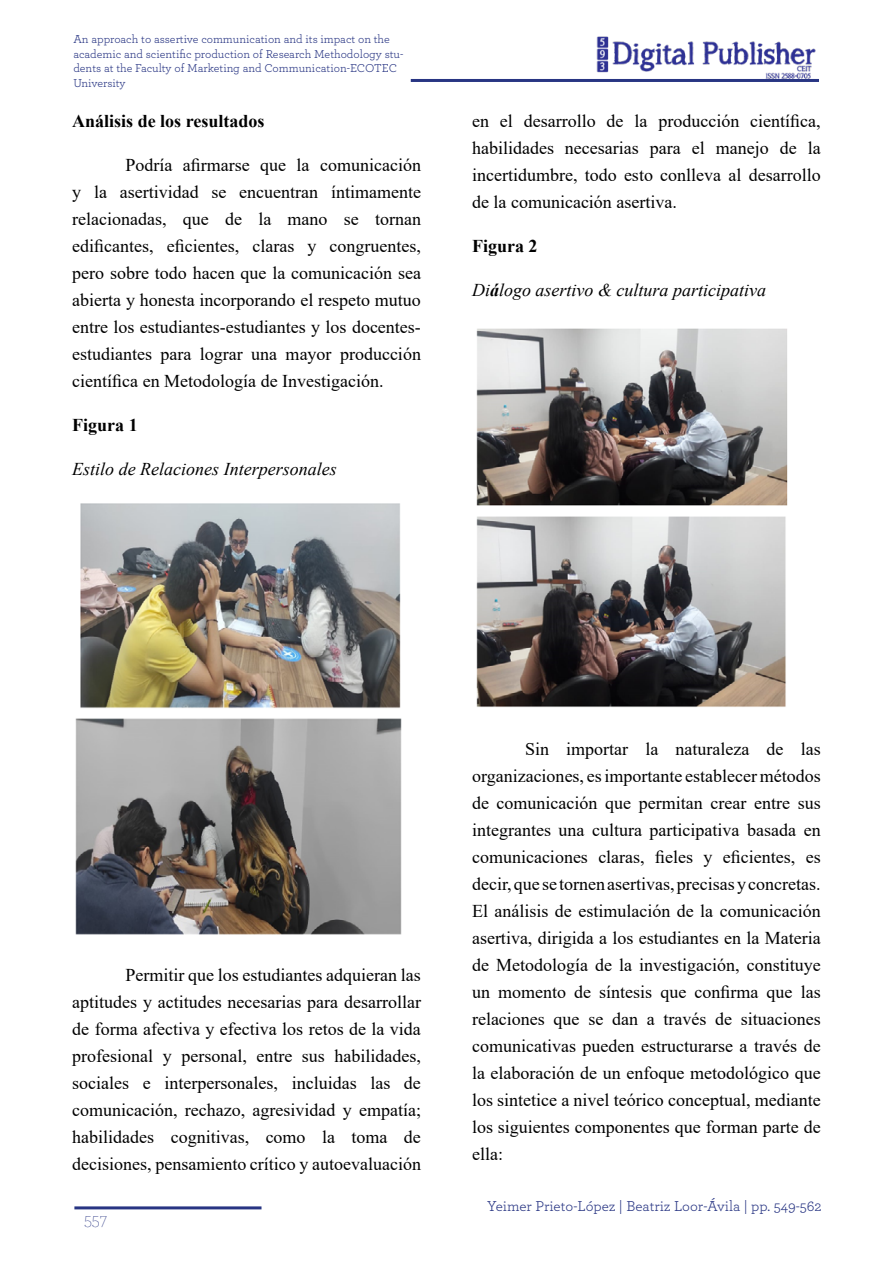
<style>
.page{position:relative;width:893px;height:1263px;background:#fff}
.page>*{position:absolute;margin:0;border:0;box-sizing:border-box;transform-origin:0 0}
.t1{font:18px/27px "Times New Roman";color:#000;text-align:justify}
.t2{font:italic 18px "Times New Roman";color:#000}
.t3{font:700 18px "Times New Roman";color:#000}
.t4{font:200 18px "Archer";color:#283583}
.t5{font:15px "Archer";color:#283583}
.t6{font:12px/14.4px "Archer";color:#283583}
.s1{font-weight:700}
</style>
<div class="page">
<hr style="left:411px;top:79px;width:408px;height:3px;background:#283583">
<img style="left:596px;top:36px;width:220px;height:43px">
<hr style="left:74px;top:1206px;width:187px;height:3px;background:#283583">
<img style="left:75px;top:503px;width:327px;height:432px">
<img style="left:476px;top:328px;width:312px;height:379px">
<p class="t6" style="left:73px;top:32px;width:332px">An approach to assertive communication and its impact on the academic and scientific production of Research Methodology stu&shy;dents at the Faculty of Marketing and Communication-ECOTEC University</p>
<p class="t3" style="left:72px;top:108px;width:194px">Análisis de los resultados</p>
<p class="t1" style="left:72px;top:151px;width:350px;text-indent:53px">Podría afirmarse que la comunicación y la asertividad se encuentran íntimamente relacionadas, que de la mano se tornan edificantes, eficientes, claras y congruentes, pero sobre todo hacen que la comunicación sea abierta y honesta incorporando el respeto mutuo entre los estudiantes-estudiantes y los docentes&shy;estudiantes para lograr una mayor producción científica en Metodología de Investigación.</p>
<p class="t3" style="left:72px;top:412px;width:67px">Figura 1</p>
<p class="t2" style="left:72px;top:457px;width:266px">Estilo de Relaciones Interpersonales</p>
<p class="t1" style="left:472px;top:107px;width:350px">en el desarrollo de la producción científica, habilidades necesarias para el manejo de la incertidumbre, todo esto conlleva al desarrollo de la comunicación asertiva.</p>
<p class="t3" style="left:472px;top:233px;width:67px">Figura 2</p>
<p class="t2" style="left:472px;top:278px;width:296px">Di<span class="s1">á</span>logo asertivo &amp; cultura participativa</p>
<p class="t1" style="left:72px;top:961px;width:350px;text-indent:53px">Permitir que los estudiantes adquieran las aptitudes y actitudes necesarias para desarrollar de forma afectiva y efectiva los retos de la vida profesional y personal, entre sus habilidades, sociales e interpersonales, incluidas las de comunicación, rechazo, agresividad y empatía; habilidades cognitivas, como la toma de decisiones, pensamiento crítico y autoevaluación</p>
<p class="t4" style="left:84px;top:1208px;width:25px">557</p>
<p class="t1" style="left:472px;top:734px;width:350px;text-indent:53px">Sin importar la naturaleza de las organizaciones, es importante establecer métodos de comunicación que permitan crear entre sus integrantes una cultura participativa basada en comunicaciones claras, fieles y eficientes, es decir, que se tornen asertivas, precisas y concretas.<br>El análisis de estimulación de la comunicación asertiva, dirigida a los estudiantes en la Materia de Metodología de la investigación, constituye un momento de síntesis que confirma que las relaciones que se dan a través de situaciones comunicativas pueden estructurarse a través de la elaboración de un enfoque metodológico que los sintetice a nivel teórico conceptual, mediante los siguientes componentes que forman parte de ella:</p>
<p class="t5" style="left:487px;top:1195px;width:336px">Yeimer Prieto-López | Beatriz Loor-Ávila | pp. 549-562</p>
</div>
